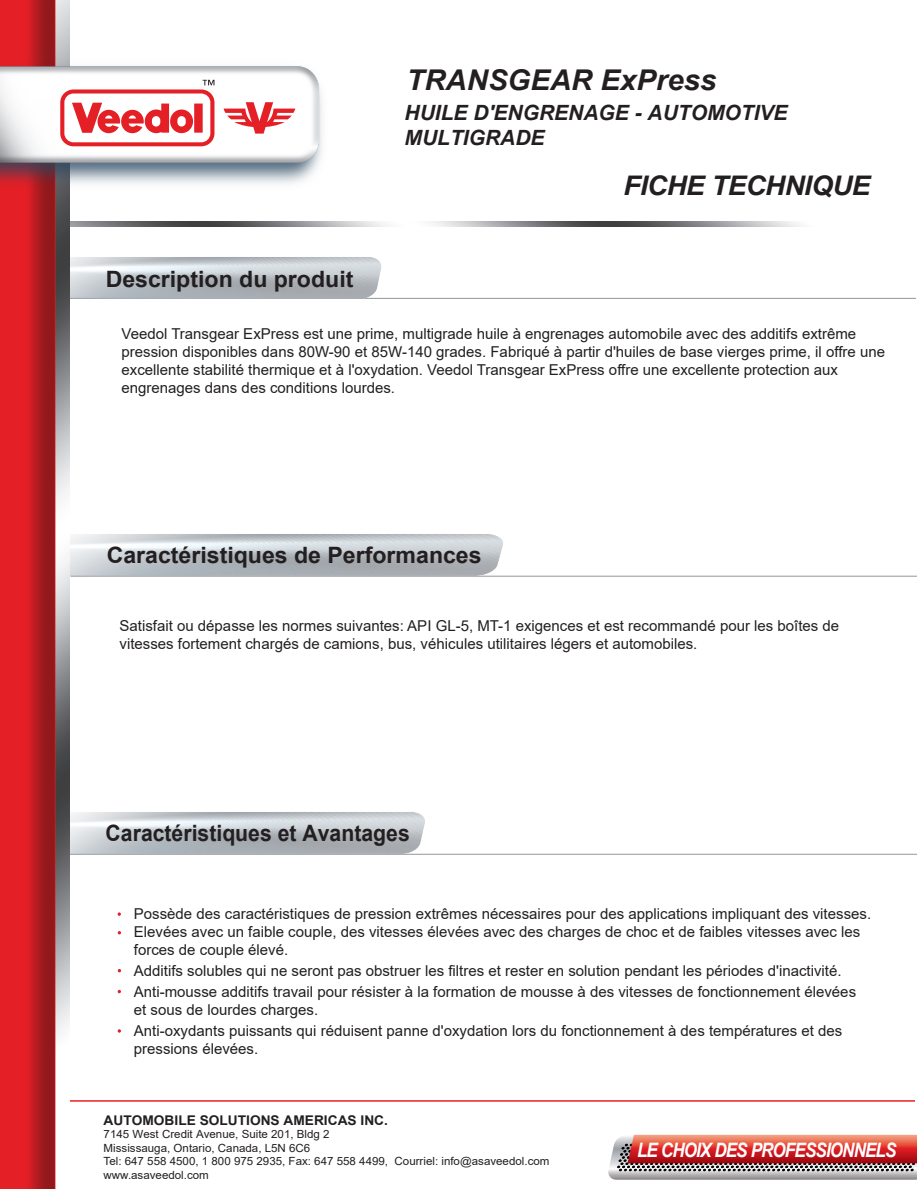
<style>
.page{position:relative;width:917px;height:1189px;background:#fff}
.page>*{position:absolute;margin:0;border:0;box-sizing:border-box;transform-origin:0 0}
.t1{font:italic 700 28.65px "Arial";color:#231f20}
.t2{font:italic 700 27px "Arial";letter-spacing:-.02em;color:#231f20}
.t3{font:700 22.5px "Arial";color:#231f20}
.t4{font:700 22.5px "Arial";color:#231f20;scale:.94 1}
.t5{font:italic 700 21px/25.2px "Arial";color:#231f20}
.t6{font:italic 700 19.95px "Arial";letter-spacing:-.05em;color:#fff;scale:.85 1}
.t7{font:15px/18px "Arial";color:#231f20}
.t8{font:700 13.35px "Arial";color:#231f20}
.t9{font:11.25px/13.5px "Arial";color:#231f20}
</style>
<div class="page">
<hr style="left:65px;top:298px;width:851px;height:1px;background:#939598">
<img style="left:69px;top:227px;width:336px;height:91px">
<img style="left:69px;top:221px;width:733px;height:6px">
<hr style="left:49px;top:1099px;width:865px;height:2px;background:#ee1d23">
<hr style="left:71px;top:575px;width:846px;height:1px;background:#939598">
<img style="left:69px;top:534px;width:467px;height:62px">
<hr style="left:66px;top:853px;width:851px;height:1px;background:#939598">
<img style="left:69px;top:779px;width:382px;height:94px">
<svg style="left:608px;top:1134px;width:309px;height:45px;background:#c16864"></svg>
<img style="left:0;top:0;width:69px;height:1188px">
<img style="left:0;top:26px;width:322px;height:176px">
<svg style="left:224px;top:102px;width:71px;height:32px"></svg>
<svg style="left:60px;top:80px;width:154px;height:66px"></svg>
<h1 class="t1" style="left:406px;top:61px;width:311px">TRANSGEAR ExPress</h1>
<h3 class="t5" style="left:404px;top:101px;width:385px">HUILE D'ENGRENAGE - AUTOMOTIVE<br>MULTIGRADE</h3>
<h3 class="t3" style="left:106px;top:263px;width:249px">Description du produit</h3>
<h2 class="t2" style="left:623px;top:167px;width:248px">FICHE TECHNIQUE</h2>
<p class="t7" style="left:122px;top:325px;width:765px">Veedol Transgear ExPress est une prime, multigrade huile à engrenages automobile avec des additifs extrême pression disponibles dans 80W-90 et 85W-140 grades. Fabriqué à partir d'huiles de base vierges prime, il offre une excellente stabilité thermique et à l'oxydation. Veedol Transgear ExPress offre une excellente protection aux engrenages dans des conditions lourdes.</p>
<h3 class="t3" style="left:107px;top:539px;width:376px">Caractéristiques de Performances</h3>
<p class="t7" style="left:120px;top:616px;width:721px">Satisfait ou dépasse les normes suivantes: API GL-5, MT-1 exigences et est recommandé pour les boîtes de vitesses fortement chargés de camions, bus, véhicules utilitaires légers et automobiles.</p>
<h3 class="t4" style="left:106px;top:817px;width:325px">Caractéristiques et Avantages</h3>
<p class="t7" style="left:134px;top:904px;width:738px">Possède des caractéristiques de pression extrêmes nécessaires pour des applications impliquant des vitesses.<br>Elevées avec un faible couple, des vitesses élevées avec des charges de choc et de faibles vitesses avec les forces de couple élevé.</p>
<p class="t7" style="left:134px;top:959px;width:723px;line-height:21px">Additifs solubles qui ne seront pas obstruer les filtres et rester en solution pendant les périodes d'inactivité.<br>Anti-mousse additifs travail pour résister à la formation de mousse à des vitesses de fonctionnement élevées</p>
<p class="t7" style="left:134px;top:998px;width:710px;line-height:21px">et sous de lourdes charges.<br>Anti-oxydants puissants qui réduisent panne d'oxydation lors du fonctionnement à des températures et des</p>
<p class="t7" style="left:134px;top:1039px;width:126px">pressions élevées.</p>
<p class="t8" style="left:104px;top:1110px;width:286px">AUTOMOBILE SOLUTIONS AMERICAS INC.</p>
<p class="t9" style="left:104px;top:1127px;width:447px">7145 West Credit Avenue, Suite 201, Bldg 2<br>Mississauga, Ontario, Canada, L5N 6C6<br>Tel: 647 558 4500, 1 800 975 2935, Fax: 647 558 4499, Courriel: info@asaveedol.com www.asaveedol.com</p>
<h3 class="t6" style="left:637px;top:1136px;width:307px">LE CHOIX DES PROFESSIONNELS</h3>
</div>
